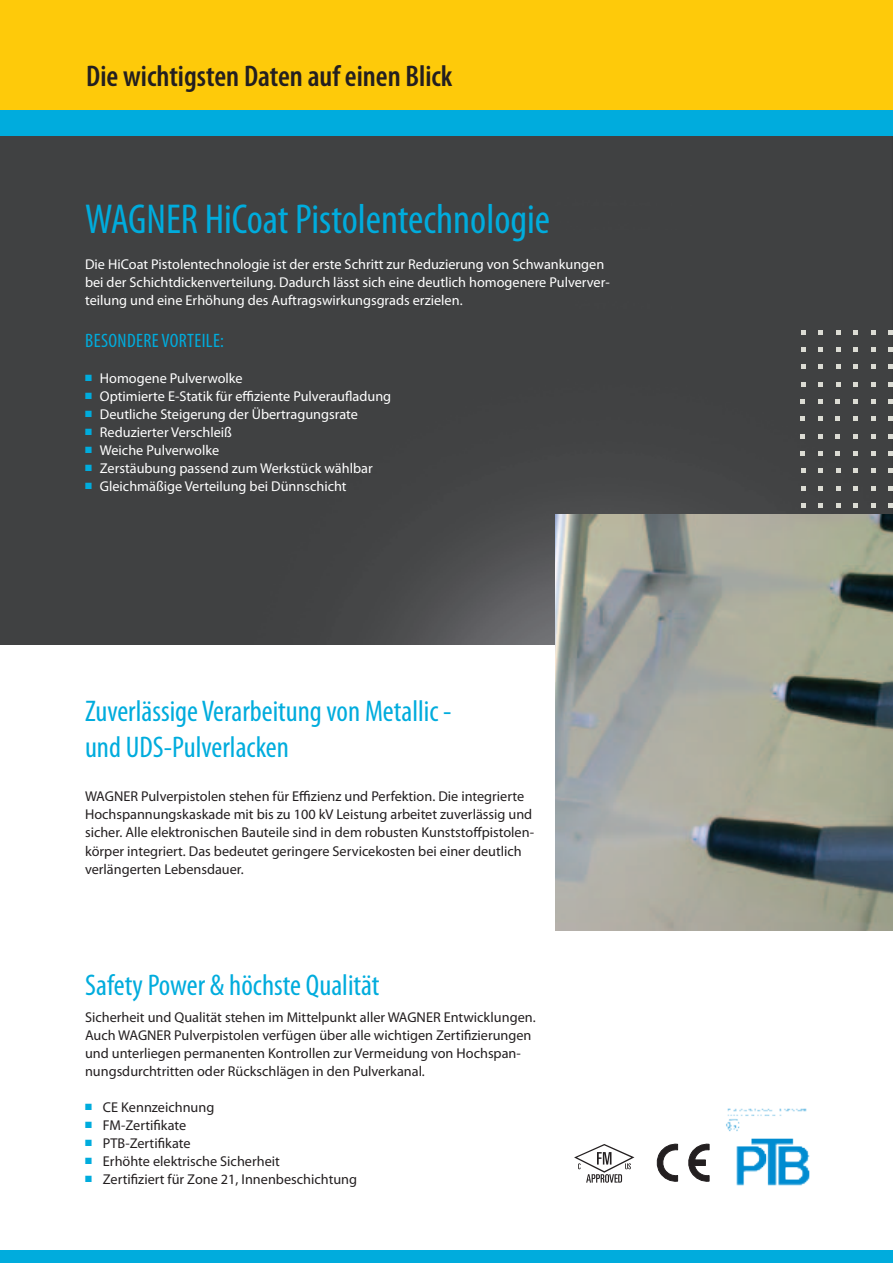
<style>
.page{position:relative;width:893px;height:1263px;background:#fff}
.page>*{position:absolute;margin:0;border:0;box-sizing:border-box;transform-origin:0 0}
.Slogan_Condensed_28p{font:condensed 42px "Myriad Pro";color:#00acdd}
.Slogan_Condensed_20p{font:condensed 30px/36px "Myriad Pro";color:#00acdd}
.Declaration_Semibold{font:600 condensed 30px "Myriad Pro";color:#231f20}
.Title_Condensed_13pt{font:condensed 19.5px "Myriad Pro";letter-spacing:.02em;color:#00acdd}
.continuous_Text_9_5p{font:14.25px/18px "Myriad Pro";color:#231f20}
.Listing_Text_9_5pt_1{font:14.25px "Myriad Pro";color:#fff}
.continuous_Text_9_5p-2{font:14.25px/18px "Myriad Pro";color:#fff}
.Listing_Text_9_5pt_1-2{font:14.25px "Myriad Pro";color:#231f20}
.s1{color:#00acdd}
</style>
<div class="page">
<div style="left:0;top:136px;width:893px;height:509px;background:#404142"></div>
<svg style="left:801px;top:451px;width:4px;height:4px"></svg>
<svg style="left:801px;top:434px;width:4px;height:4px"></svg>
<svg style="left:801px;top:417px;width:4px;height:4px"></svg>
<svg style="left:801px;top:399px;width:4px;height:4px"></svg>
<svg style="left:801px;top:503px;width:4px;height:4px"></svg>
<svg style="left:801px;top:486px;width:4px;height:4px"></svg>
<svg style="left:801px;top:469px;width:4px;height:4px"></svg>
<svg style="left:801px;top:330px;width:4px;height:4px"></svg>
<svg style="left:801px;top:347px;width:4px;height:5px"></svg>
<svg style="left:801px;top:365px;width:4px;height:4px"></svg>
<svg style="left:801px;top:382px;width:4px;height:4px"></svg>
<svg style="left:818px;top:451px;width:4px;height:4px"></svg>
<svg style="left:818px;top:434px;width:4px;height:4px"></svg>
<svg style="left:818px;top:417px;width:4px;height:4px"></svg>
<svg style="left:818px;top:399px;width:4px;height:4px"></svg>
<svg style="left:818px;top:503px;width:5px;height:4px"></svg>
<svg style="left:818px;top:486px;width:5px;height:4px"></svg>
<svg style="left:818px;top:469px;width:5px;height:4px"></svg>
<svg style="left:818px;top:330px;width:5px;height:4px"></svg>
<svg style="left:818px;top:347px;width:5px;height:5px"></svg>
<svg style="left:818px;top:365px;width:5px;height:4px"></svg>
<svg style="left:818px;top:382px;width:5px;height:4px"></svg>
<svg style="left:836px;top:451px;width:4px;height:4px"></svg>
<svg style="left:836px;top:434px;width:4px;height:4px"></svg>
<svg style="left:836px;top:417px;width:4px;height:4px"></svg>
<svg style="left:836px;top:399px;width:4px;height:4px"></svg>
<svg style="left:836px;top:503px;width:4px;height:4px"></svg>
<svg style="left:836px;top:486px;width:4px;height:4px"></svg>
<svg style="left:836px;top:469px;width:4px;height:4px"></svg>
<svg style="left:836px;top:330px;width:4px;height:4px"></svg>
<svg style="left:836px;top:347px;width:4px;height:5px"></svg>
<svg style="left:836px;top:365px;width:4px;height:4px"></svg>
<svg style="left:836px;top:382px;width:4px;height:4px"></svg>
<svg style="left:853px;top:451px;width:4px;height:4px"></svg>
<svg style="left:853px;top:434px;width:4px;height:4px"></svg>
<svg style="left:853px;top:417px;width:4px;height:4px"></svg>
<svg style="left:853px;top:399px;width:4px;height:4px"></svg>
<svg style="left:853px;top:503px;width:5px;height:4px"></svg>
<svg style="left:853px;top:486px;width:5px;height:4px"></svg>
<svg style="left:853px;top:469px;width:5px;height:4px"></svg>
<svg style="left:853px;top:330px;width:5px;height:4px"></svg>
<svg style="left:853px;top:347px;width:5px;height:5px"></svg>
<svg style="left:853px;top:365px;width:5px;height:4px"></svg>
<svg style="left:853px;top:382px;width:5px;height:4px"></svg>
<svg style="left:871px;top:451px;width:4px;height:4px"></svg>
<svg style="left:871px;top:434px;width:4px;height:4px"></svg>
<svg style="left:871px;top:417px;width:4px;height:4px"></svg>
<svg style="left:871px;top:399px;width:4px;height:4px"></svg>
<svg style="left:871px;top:503px;width:4px;height:4px"></svg>
<svg style="left:871px;top:486px;width:4px;height:4px"></svg>
<svg style="left:871px;top:469px;width:4px;height:4px"></svg>
<svg style="left:871px;top:330px;width:4px;height:4px"></svg>
<svg style="left:871px;top:347px;width:4px;height:5px"></svg>
<svg style="left:871px;top:365px;width:4px;height:4px"></svg>
<svg style="left:871px;top:382px;width:4px;height:4px"></svg>
<svg style="left:888px;top:451px;width:5px;height:4px"></svg>
<svg style="left:888px;top:434px;width:5px;height:4px"></svg>
<svg style="left:888px;top:417px;width:5px;height:4px"></svg>
<svg style="left:888px;top:399px;width:5px;height:4px"></svg>
<svg style="left:889px;top:503px;width:4px;height:4px"></svg>
<svg style="left:889px;top:486px;width:4px;height:4px"></svg>
<svg style="left:889px;top:469px;width:4px;height:4px"></svg>
<svg style="left:889px;top:330px;width:4px;height:4px"></svg>
<svg style="left:889px;top:347px;width:4px;height:5px"></svg>
<svg style="left:889px;top:365px;width:4px;height:4px"></svg>
<svg style="left:889px;top:382px;width:4px;height:4px"></svg>
<img style="left:726px;top:1108px;width:84px;height:78px">
<svg style="left:574px;top:1144px;width:60px;height:39px"></svg>
<svg style="left:656px;top:1143px;width:22px;height:39px"></svg>
<svg style="left:688px;top:1143px;width:21px;height:39px"></svg>
<img style="left:555px;top:514px;width:338px;height:417px">
<div style="left:0;top:0;width:893px;height:111px;background:#feca0a"></div>
<div style="left:0;top:111px;width:893px;height:25px;background:#00acdd"></div>
<div style="left:0;top:1250px;width:893px;height:13px;background:#00acdd"></div>
<p class="Declaration_Semibold" style="left:86px;top:60px;width:368px">Die wichtigsten Daten auf einen Blick</p>
<p class="Slogan_Condensed_28p" style="left:85px;top:194px;width:467px">WAGNER HiCoat Pistolentechnologie</p>
<p class="continuous_Text_9_5p-2" style="left:85px;top:255px;width:526px">Die HiCoat Pistolentechnologie ist der erste Schritt zur Reduzierung von Schwankungen bei der Schichtdickenverteilung. Dadurch lässt sich eine deutlich homogenere Pulverver&shy;teilung und eine Erhöhung des Auftragswirkungsgrads erzielen.</p>
<p class="Title_Condensed_13pt" style="left:85px;top:329px;width:140px">BESONDERE VORTEILE:</p>
<p class="Listing_Text_9_5pt_1" style="left:85px;top:369px;width:159px"><span class="s1">■</span> Homogene Pulverwolke</p>
<p class="Listing_Text_9_5pt_1" style="left:85px;top:387px;width:308px"><span class="s1">■</span> Optimierte E-Statik für effiziente Pulveraufladung</p>
<p class="Listing_Text_9_5pt_1" style="left:85px;top:405px;width:274px"><span class="s1">■</span> Deutliche Steigerung der Übertragungsrate</p>
<p class="Listing_Text_9_5pt_1" style="left:85px;top:423px;width:149px"><span class="s1">■</span> Reduzierter Verschleiß</p>
<p class="Listing_Text_9_5pt_1" style="left:85px;top:441px;width:136px"><span class="s1">■</span> Weiche Pulverwolke</p>
<p class="Listing_Text_9_5pt_1" style="left:85px;top:459px;width:289px"><span class="s1">■</span> Zerstäubung passend zum Werkstück wählbar</p>
<p class="Listing_Text_9_5pt_1" style="left:85px;top:477px;width:263px"><span class="s1">■</span> Gleichmäßige Verteilung bei Dünnschicht</p>
<p class="Slogan_Condensed_20p" style="left:85px;top:693px;width:368px">Zuverlässige Verarbeitung von Metallic - und UDS-Pulverlacken</p>
<p class="continuous_Text_9_5p" style="left:85px;top:787px;width:450px">WAGNER Pulverpistolen stehen für Effizienz und Perfektion. Die integrierte Hochspannungskaskade mit bis zu 100 kV Leistung arbeitet zuverlässig und sicher. Alle elektronischen Bauteile sind in dem robusten Kunststoffpistolen&shy;körper integriert. Das bedeutet geringere Servicekosten bei einer deutlich verlängerten Lebensdauer.</p>
<p class="Slogan_Condensed_20p" style="left:85px;top:967px;width:296px">Safety Power &amp; höchste Qualität</p>
<p class="continuous_Text_9_5p" style="left:85px;top:1008px;width:452px">Sicherheit und Qualität stehen im Mittelpunkt aller WAGNER Entwicklungen.<br>Auch WAGNER Pulverpistolen verfügen über alle wichtigen Zertifizierungen und unterliegen permanenten Kontrollen zur Vermeidung von Hochspan&shy;nungsdurchtritten oder Rückschlägen in den Pulverkanal.</p>
<p class="Listing_Text_9_5pt_1-2" style="left:85px;top:1098px;width:131px"><span class="s1">■</span> CE Kennzeichnung</p>
<p class="Listing_Text_9_5pt_1-2" style="left:85px;top:1116px;width:103px"><span class="s1">■</span> FM-Zertifikate</p>
<p class="Listing_Text_9_5pt_1-2" style="left:85px;top:1134px;width:107px"><span class="s1">■</span> PTB-Zertifikate</p>
<p class="Listing_Text_9_5pt_1-2" style="left:85px;top:1152px;width:196px"><span class="s1">■</span> Erhöhte elektrische Sicherheit</p>
<p class="Listing_Text_9_5pt_1-2" style="left:85px;top:1170px;width:274px"><span class="s1">■</span> Zertifiziert für Zone 21, Innenbeschichtung</p>
</div>
